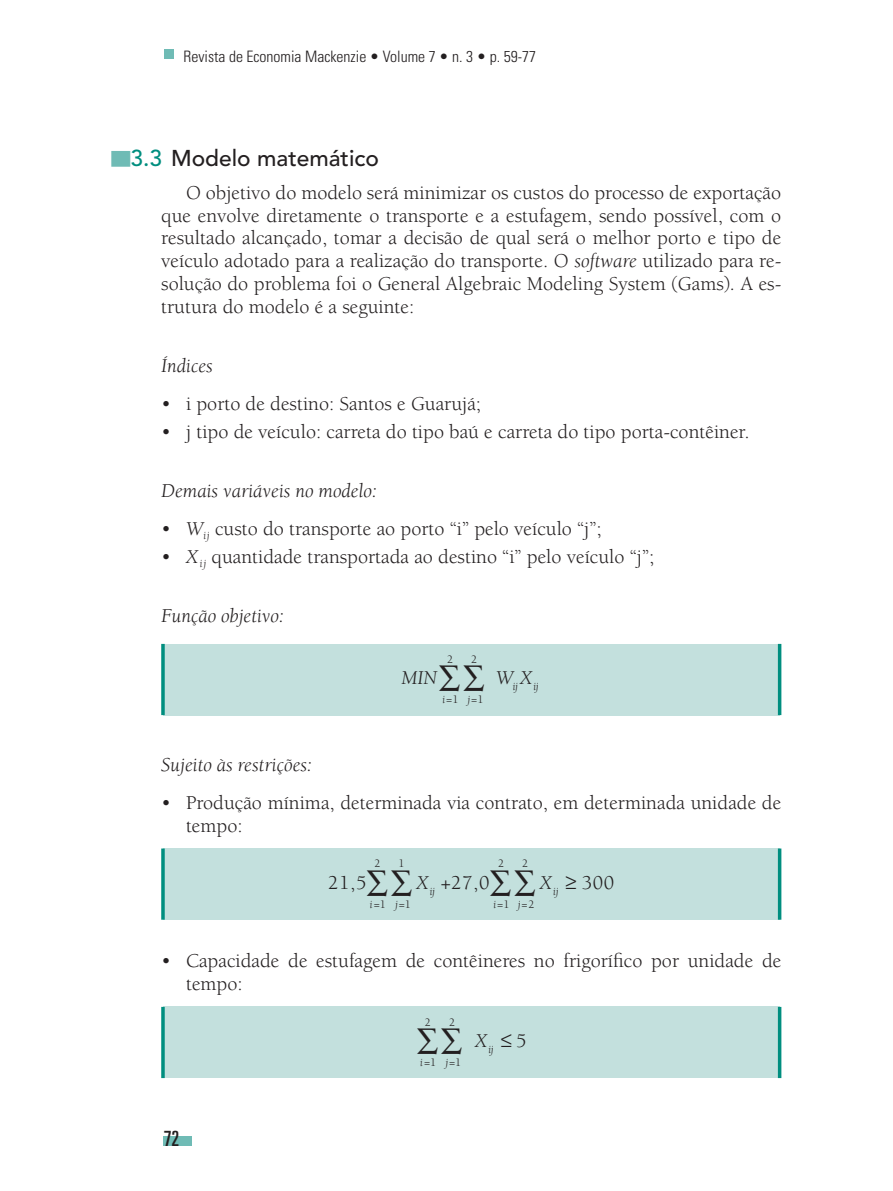
<style>
.page{position:relative;width:893px;height:1191px;background:#fff}
.page>*{position:absolute;margin:0;border:0;box-sizing:border-box;transform-origin:0 0}
.t1{font:500 22.75px "Avenir";color:#231f20}
.t2{font:ultra-condensed 21px "Univers";color:#231f20}
.t3{font:20.12px/22.8px "Berkeley";color:#231f20}
.t4{font:italic 20.12px "Berkeley";color:#231f20}
.t5{font:300 condensed 15.75px "Univers";color:#231f20}
.t6{font:italic 11.72px "Berkeley";letter-spacing:-.03em;color:#231f20}
.t7{font:11.72px "Berkeley";color:#231f20}
.s1{color:#008e7f}
.s2{font-style:italic}
.s3{font-style:normal}
</style>
<div class="page">
<div style="left:164px;top:1136px;width:28px;height:9px;background:#6fbbb5"></div>
<div style="left:164px;top:50px;width:9px;height:9px;background:#6fbbb5"></div>
<div style="left:163px;top:644px;width:617px;height:71px;background:#c3e0dd"></div>
<svg style="left:161px;top:644px;width:4px;height:71px"></svg>
<hr style="left:778px;top:644px;width:3px;height:71px;background:#008e7f">
<div style="left:163px;top:848px;width:617px;height:71px;background:#c3e0dd"></div>
<svg style="left:161px;top:848px;width:4px;height:71px"></svg>
<hr style="left:778px;top:848px;width:3px;height:71px;background:#008e7f">
<div style="left:163px;top:1007px;width:617px;height:71px;background:#c3e0dd"></div>
<svg style="left:161px;top:1007px;width:4px;height:71px"></svg>
<hr style="left:778px;top:1007px;width:3px;height:71px;background:#008e7f">
<p class="t5" style="left:184px;top:47px;width:354px">Revista de Economia Mackenzie • Volume 7 • n. 3 • p. 59-77</p>
<p class="t1" style="left:112px;top:145px;width:269px"><sup>W</sup><span class="s1">3.3</span> Modelo matemático</p>
<p class="t3" style="left:161px;top:182px;width:622px;text-align:justify;text-indent:25px">O objetivo do modelo será minimizar os custos do processo de exportação que envolve diretamente o transporte e a estufagem, sendo possível, com o resultado alcançado, tomar a decisão de qual será o melhor porto e tipo de veículo adotado para a realização do transporte. O <span class="s2">software</span> utilizado para re&shy;solução do problema foi o General Algebraic Modeling System (Gams)<span class="s2">.</span> A es&shy;trutura do modelo é a seguinte:</p>
<p class="t4" style="left:161px;top:355px;width:53px">Índices</p>
<p class="t3" style="left:161px;top:392px;width:321px">• i porto de destino: Santos e Guarujá;</p>
<p class="t3" style="left:161px;top:420px;width:590px">• j tipo de veículo: carreta do tipo baú e carreta do tipo porta‑contêiner.</p>
<p class="t4" style="left:161px;top:480px;width:217px">Demais variáveis no modelo:</p>
<p class="t3" style="left:161px;top:517px;width:442px">• <span class="s2">W</span><sub>ij</sub> custo do transporte ao porto “i” pelo veículo “j”;</p>
<p class="t3" style="left:161px;top:545px;width:495px">• <span class="s2">X</span> <sub>ij</sub> quantidade transportada ao destino “i” pelo veículo “j”;</p>
<p class="t4" style="left:161px;top:605px;width:124px">Função objetivo:</p>
<p class="t7" style="left:447px;top:653px;width:8px">2</p>
<p class="t7" style="left:471px;top:653px;width:8px">2</p>
<p class="t4" style="left:402px;top:667px;width:37px">MIN</p>
<p class="t4" style="left:496px;top:667px;width:38px">W X</p>
<p class="t6" style="left:468px;top:693px;width:17px">j=<span class="s3">1</span></p>
<p class="t6" style="left:513px;top:680px;width:7px">ij</p>
<p class="t6" style="left:533px;top:680px;width:7px">ij</p>
<p class="t6" style="left:442px;top:693px;width:18px">i=<span class="s3">1</span></p>
<p class="t4" style="left:161px;top:754px;width:152px">Sujeito às restrições:</p>
<p class="t3" style="left:186px;top:791px;width:597px;text-indent:-25px">• Produção mínima, determinada via contrato, em determinada unidade de tempo:</p>
<p class="t3" style="left:328px;top:871px;width:40px">21,5</p>
<p class="t3" style="left:416px;top:871px;width:75px"><span class="s2">X +</span>27,0</p>
<p class="t3" style="left:566px;top:871px;width:50px">≥ 300</p>
<p class="t6" style="left:395px;top:898px;width:17px">j=<span class="s3">1</span></p>
<p class="t7" style="left:375px;top:857px;width:8px">2</p>
<p class="t7" style="left:399px;top:857px;width:8px">1</p>
<p class="t7" style="left:498px;top:857px;width:8px">2</p>
<p class="t7" style="left:522px;top:857px;width:8px">2</p>
<p class="t4" style="left:540px;top:872px;width:13px">X</p>
<p class="t6" style="left:430px;top:884px;width:7px">ij</p>
<p class="t6" style="left:553px;top:884px;width:7px">ij</p>
<p class="t6" style="left:370px;top:898px;width:18px">i=<span class="s3">1</span></p>
<p class="t6" style="left:493px;top:898px;width:18px">i=<span class="s3">1</span></p>
<p class="t6" style="left:518px;top:898px;width:18px">j=<span class="s3">2</span></p>
<p class="t3" style="left:186px;top:949px;width:597px;text-indent:-25px">• Capacidade de estufagem de contêineres no frigorífico por unidade de tempo:</p>
<p class="t2" style="left:164px;top:1126px;width:17px">72</p>
<p class="t7" style="left:425px;top:1015px;width:8px">2</p>
<p class="t7" style="left:449px;top:1015px;width:8px">2</p>
<p class="t6" style="left:420px;top:1056px;width:18px">i=<span class="s3">1</span></p>
<p class="t6" style="left:445px;top:1056px;width:17px">j=<span class="s3">1</span></p>
<p class="t4" style="left:475px;top:1030px;width:13px">X</p>
<p class="t6" style="left:488px;top:1043px;width:7px">ij</p>
<p class="t3" style="left:501px;top:1029px;width:27px">≤5</p>
</div>
